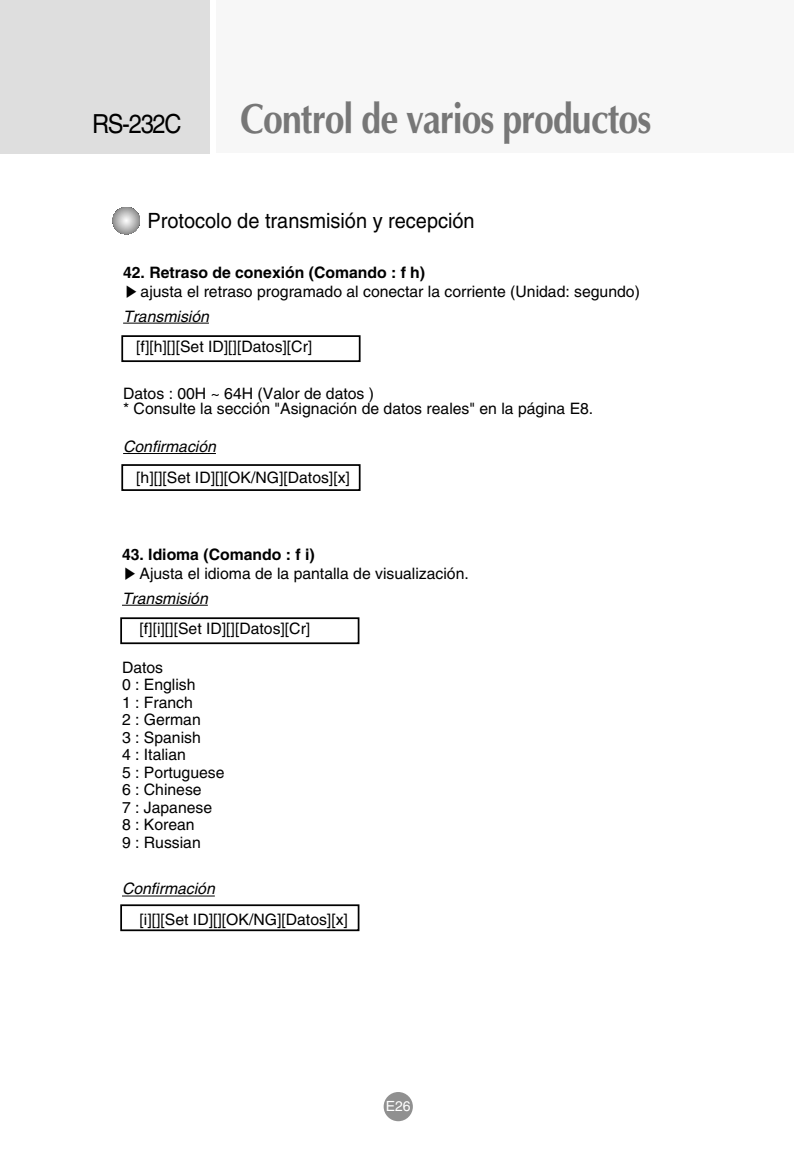
<style>
.page{position:relative;width:794px;height:1165px;background:#fff}
.page>*{position:absolute;margin:0;border:0;box-sizing:border-box;transform-origin:0 0}
.t1{font:700 42px "Optima";letter-spacing:-.03em;color:#777;scale:.85 1}
.t2{font:26.25px "Helvetica";letter-spacing:-.055em;color:#000;scale:.9 1}
.t3{font:21px "Helvetica";color:#000;scale:.95 1}
.t4{font:15.75px/17.5px "Helvetica";color:#000}
.t5{font:700 15.75px "Helvetica";color:#000}
.t6{font:italic 15.75px "Helvetica";color:#000}
.t7{font:14px "Helvetica";color:#fff}
</style>
<div class="page">
<div style="left:216px;top:0;width:577px;height:153px;background:#f7f7f7"></div>
<div style="left:0;top:0;width:209px;height:154px;background:#dedede"></div>
<div style="left:383px;top:1091px;width:29px;height:30px;background:#909090;border-radius:50%"></div>
<hr style="left:123px;top:323px;width:86px;height:1px;background:#000">
<svg style="left:121px;top:335px;width:240px;height:156px"></svg>
<svg style="left:113px;top:207px;width:27px;height:27px"></svg>
<hr style="left:122px;top:604px;width:86px;height:1px;background:#000">
<svg style="left:120px;top:617px;width:240px;height:314px"></svg>
<h2 class="t2" style="left:92px;top:114px;width:101px">RS-232C</h2>
<h1 class="t1" style="left:240px;top:101px;width:485px">Control de varios productos</h1>
<h3 class="t3" style="left:147px;top:212px;width:346px">Protocolo de transmisión y recepción</h3>
<p class="t5" style="left:123px;top:267px;width:303px">42. Retraso de conexión (Comando : f h)</p>
<p class="t4" style="left:141px;top:284px;width:500px">ajusta el retraso programado al conectar la corriente (Unidad: segundo)</p>
<p class="t6" style="left:123px;top:310px;width:87px">Transmisión</p>
<p class="t4" style="left:136px;top:339px;width:177px">[f][h][][Set ID][][Datos][Cr]</p>
<p class="t4" style="left:123px;top:387px;width:471px;line-height:14.9px">Datos : 00H ~ 64H (Valor de datos )<br>* Consulte la sección "Asignación de datos reales" en la página E8.</p>
<p class="t6" style="left:123px;top:440px;width:94px">Confirmación</p>
<p class="t4" style="left:136px;top:470px;width:215px">[h][][Set ID][][OK/NG][Datos][x]</p>
<p class="t5" style="left:122px;top:549px;width:194px">43. Idioma (Comando : f i)</p>
<p class="t4" style="left:139px;top:566px;width:331px">Ajusta el idioma de la pantalla de visualización.</p>
<p class="t6" style="left:122px;top:592px;width:87px">Transmisión</p>
<p class="t4" style="left:139px;top:621px;width:172px">[f][i][][Set ID][][Datos][Cr]</p>
<p class="t4" style="left:122px;top:660px;width:104px">Datos<br>0 : English<br>1 : Franch<br>2 : German<br>3 : Spanish<br>4 : Italian<br>5 : Portuguese<br>6 : Chinese<br>7 : Japanese<br>8 : Korean<br>9 : Russian</p>
<p class="t6" style="left:122px;top:883px;width:94px">Confirmación</p>
<p class="t4" style="left:139px;top:912px;width:210px">[i][][Set ID][][OK/NG][Datos][x]</p>
<p class="t7" style="left:385px;top:1101px;width:26px">E26</p>
</div>
